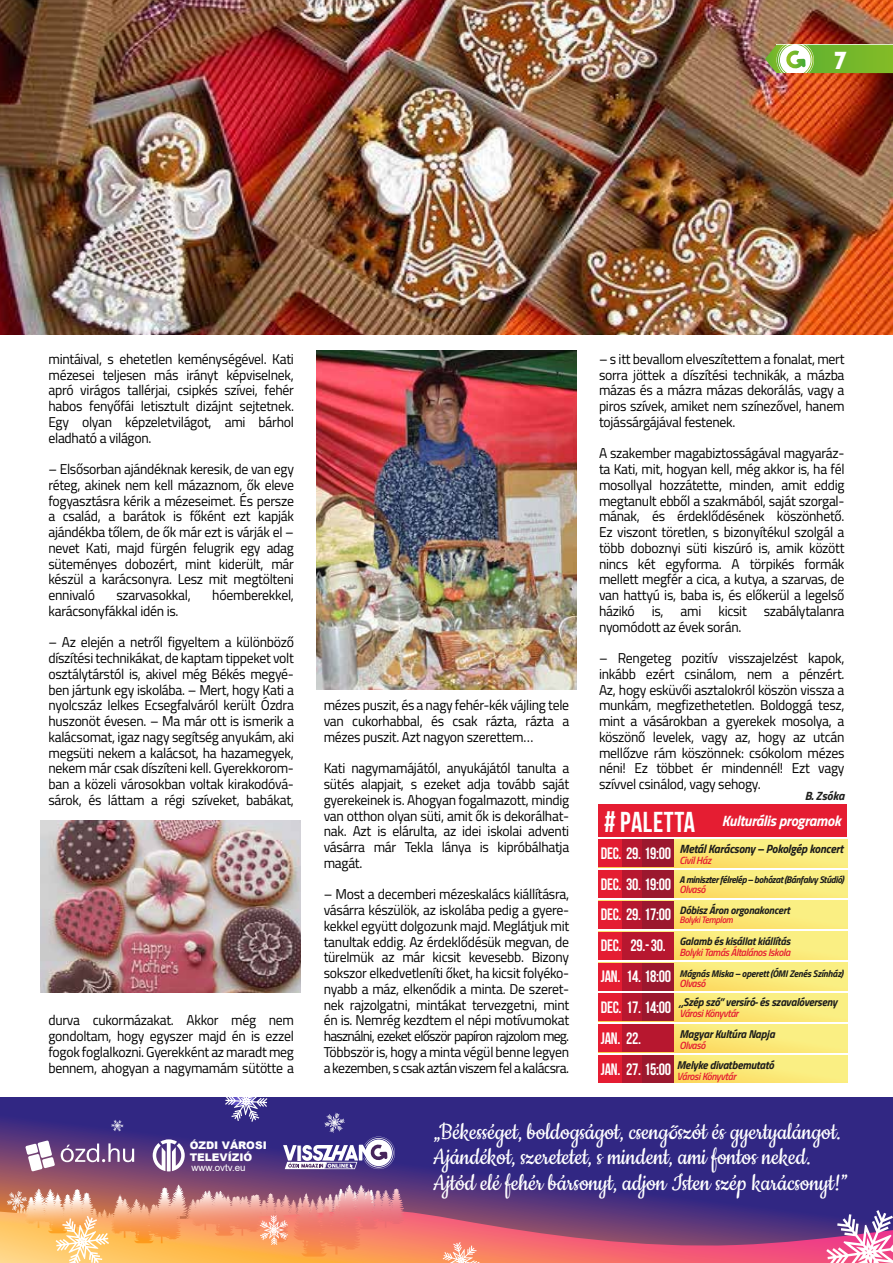
<style>
.page{position:relative;width:893px;height:1263px;background:#fff}
.page>*{position:absolute;margin:0;border:0;box-sizing:border-box;transform-origin:0 0}
.t1{font:27px/25.5px "Cookie";color:#fff}
.t2{font:23.4px "The Bold Font";color:#fff}
.t3{font:21px "The Bold Font";color:#fff}
.t4{font:16.5px "Bebas Neue";letter-spacing:-.02em;color:#fff}
.t5{font:italic 700 15px "Titillium Web";letter-spacing:-.02em;color:#fff}
.t6{font:14.25px/15.8px "Titillium Web";letter-spacing:-.02em;color:#000;text-align:justify}
.t7{font:italic 700 12px "Titillium Web";letter-spacing:-.02em;color:#1d1d1b}
.t8{font:italic 700 11.4px "Titillium Web";letter-spacing:-.02em;color:#1d1d1b}
.t9{font:italic 700 10.95px "Titillium Web";letter-spacing:-.02em;color:#1d1d1b}
.t10{font:italic 600 10.5px "Titillium Web";letter-spacing:-.035em;color:#e51d32}
.t11{font:900 10.5px/11.4px "Arial";color:#fff}
.t12{font:italic 700 9.75px "Titillium Web";letter-spacing:-.04em;color:#1d1d1b}
.t13{font:italic 700 9.75px "Titillium Web";letter-spacing:-.02em;color:#1d1d1b}
.t14{font:9.75px "Arial";color:#fff}
.t15{font:italic 600 9.45px "Titillium Web";letter-spacing:-.035em;color:#e51d32}
.s1{font-family:"Bebas Neue";font-weight:400;font-style:normal;font-size:29.7px}
.s2{font-family:"Bebas Neue";font-weight:400;font-style:normal;font-size:28.8px}
.s3{font-family:"Marck Script"}
</style>
<div class="page">
<div style="left:599px;top:804px;width:248px;height:33px;background:#e51d32"></div>
<svg style="left:674px;top:839px;width:173px;height:28px;background:#fae979"></svg>
<div style="left:598px;top:839px;width:24px;height:28px;background:#e51d32"></div>
<div style="left:622px;top:839px;width:21px;height:28px;background:#b7172f"></div>
<svg style="left:674px;top:870px;width:173px;height:28px;background:#fae979"></svg>
<div style="left:598px;top:870px;width:24px;height:28px;background:#e51d32"></div>
<div style="left:622px;top:870px;width:21px;height:28px;background:#b7172f"></div>
<svg style="left:674px;top:963px;width:173px;height:27px;background:#fae979"></svg>
<div style="left:598px;top:962px;width:24px;height:28px;background:#e51d32"></div>
<div style="left:622px;top:962px;width:21px;height:28px;background:#b7172f"></div>
<svg style="left:674px;top:993px;width:173px;height:28px;background:#fae979"></svg>
<div style="left:598px;top:993px;width:24px;height:28px;background:#e51d32"></div>
<div style="left:622px;top:993px;width:21px;height:28px;background:#b7172f"></div>
<svg style="left:674px;top:1024px;width:173px;height:28px;background:#fae979"></svg>
<div style="left:598px;top:1024px;width:24px;height:28px;background:#e51d32"></div>
<div style="left:622px;top:1024px;width:52px;height:28px;background:#b7172f"></div>
<svg style="left:674px;top:1055px;width:173px;height:28px;background:#fae979"></svg>
<div style="left:598px;top:1055px;width:24px;height:28px;background:#e51d32"></div>
<div style="left:622px;top:1055px;width:21px;height:28px;background:#b7172f"></div>
<svg style="left:674px;top:901px;width:173px;height:27px;background:#fae979"></svg>
<div style="left:598px;top:901px;width:24px;height:27px;background:#e51d32"></div>
<div style="left:622px;top:901px;width:21px;height:27px;background:#b7172f"></div>
<svg style="left:674px;top:932px;width:173px;height:27px;background:#fae979"></svg>
<div style="left:598px;top:932px;width:24px;height:27px;background:#e51d32"></div>
<div style="left:622px;top:932px;width:52px;height:27px;background:#b7172f"></div>
<div style="left:643px;top:839px;width:31px;height:28px;background:#9b182e"></div>
<div style="left:643px;top:870px;width:31px;height:28px;background:#9b182e"></div>
<div style="left:643px;top:962px;width:31px;height:28px;background:#9b182e"></div>
<div style="left:643px;top:993px;width:31px;height:28px;background:#9b182e"></div>
<div style="left:643px;top:1055px;width:31px;height:28px;background:#9b182e"></div>
<div style="left:643px;top:901px;width:31px;height:27px;background:#9b182e"></div>
<img style="left:0;top:0;width:893px;height:334px">
<img style="left:316px;top:351px;width:261px;height:339px">
<img style="left:40px;top:821px;width:261px;height:172px">
<svg style="left:765px;top:45px;width:128px;height:28px;background:#8ec052"></svg>
<svg style="left:0;top:1097px;width:893px;height:112px;background:#3c2b80"></svg>
<svg style="left:153px;top:1139px;width:32px;height:32px"></svg>
<svg style="left:25px;top:1140px;width:30px;height:31px"></svg>
<svg style="left:61px;top:1143px;width:73px;height:19px"></svg>
<svg style="left:225px;top:1097px;width:42px;height:25px"></svg>
<svg style="left:111px;top:1120px;width:12px;height:11px"></svg>
<svg style="left:0;top:1209px;width:893px;height:54px;background:#ae5373"></svg>
<svg style="left:826px;top:1210px;width:67px;height:53px"></svg>
<svg style="left:443px;top:1242px;width:37px;height:21px"></svg>
<svg style="left:283px;top:1113px;width:112px;height:56px"></svg>
<img style="left:7px;top:1184px;width:397px;height:79px">
<h2 class="t2" style="left:834px;top:45px;width:14px">7</h2>
<p class="t6" style="left:48px;top:350px;width:247px">mintáival, s ehetetlen keménységével. Kati mézesei teljesen más irányt képviselnek, apró virágos tallérjai, csipkés szívei, fehér habos fenyőfái letisztult dizájnt sejtetnek.<br>Egy olyan képzeletvilágot, ami bárhol eladható a világon.</p>
<p class="t6" style="left:48px;top:461px;width:247px">– Elsősorban ajándéknak keresik, de van egy réteg, akinek nem kell mázaznom, ők eleve fogyasztásra kérik a mézeseimet. És persze a család, a barátok is főként ezt kapják ajándékba tőlem, de ők már ezt is várják el – nevet Kati, majd fürgén felugrik egy adag süteményes dobozért, mint kiderült, már készül a karácsonyra. Lesz mit megtölteni ennivaló</p>
<p class="t6" style="left:117px;top:587px;width:76px">szarvasokkal,</p>
<p class="t6" style="left:212px;top:587px;width:83px">hóemberekkel,</p>
<p class="t6" style="left:48px;top:602px;width:132px">karácsonyfákkal idén is.</p>
<p class="t6" style="left:48px;top:634px;width:247px">– Az elején a netről figyeltem a különböző díszítési technikákat, de kaptam tippeket volt osztálytárstól is, akivel még Békés megyé&shy;ben jártunk egy iskolába. – Mert, hogy Kati a nyolcszáz lelkes Ecsegfalváról került Ózdra huszonöt évesen. – Ma már ott is ismerik a kalácsomat, igaz nagy segítség anyukám, aki megsüti nekem a kalácsot, ha hazamegyek, nekem már csak díszíteni kell. Gyerekkorom&shy;ban a közeli városokban voltak kirakodóvá&shy;sárok, és láttam a régi szíveket, babákat,</p>
<p class="t6" style="left:48px;top:1012px;width:247px">durva cukormázakat. Akkor még nem gondoltam, hogy egyszer majd én is ezzel fogok foglalkozni. Gyerekként az maradt meg bennem, ahogyan a nagymamám sütötte a</p>
<p class="t11" style="left:190px;top:1139px;width:79px">ÓZDI VÁROSI<br>TELEVÍZIÓ</p>
<p class="t14" style="left:191px;top:1160px;width:56px">www.ovtv.eu</p>
<h3 class="t3" style="left:297px;top:1139px;width:7px">i</h3>
<p class="t6" style="left:324px;top:697px;width:247px">mézes puszit, és a nagy fehér-kék vájling tele van cukorhabbal, és csak rázta, rázta a mézes puszit. Azt nagyon szerettem…</p>
<p class="t6" style="left:324px;top:760px;width:247px">Kati nagymamájától, anyukájától tanulta a sütés alapjait, s ezeket adja tovább saját gyerekeinek is. Ahogyan fogalmazott, mindig van otthon olyan süti, amit ők is dekorálhat&shy;nak. Azt is elárulta, az idei iskolai adventi vásárra már Tekla lánya is kipróbálhatja magát.</p>
<p class="t6" style="left:324px;top:886px;width:247px">– Most a decemberi mézeskalács kiállításra, vásárra készülök, az iskolába pedig a gyere&shy;kekkel együtt dolgozunk majd. Meglátjuk mit tanultak eddig. Az érdeklődésük megvan, de türelmük az már kicsit kevesebb. Bizony sokszor elkedvetleníti őket, ha kicsit folyéko&shy;nyabb a máz, elkenődik a minta. De szeret&shy;nek rajzolgatni, mintákat tervezgetni, mint én is. Nemrég kezdtem el népi motívumokat használni, ezeket először papíron rajzolom meg.<br>Többször is, hogy a minta végül benne legyen a kezemben, s csak aztán viszem fel a kalácsra.</p>
<p class="t6" style="left:599px;top:350px;width:247px">– s itt bevallom elveszítettem a fonalat, mert sorra jöttek a díszítési technikák, a mázba mázas és a mázra mázas dekorálás, vagy a piros szívek, amiket nem színezővel, hanem tojássárgájával festenek.</p>
<p class="t6" style="left:599px;top:445px;width:247px">A szakember magabiztosságával magyaráz&shy;ta Kati, mit, hogyan kell, még akkor is, ha fél mosollyal hozzátette, minden, amit eddig megtanult ebből a szakmából, saját szorgal&shy;mának, és érdeklődésének köszönhető.<br>Ez viszont töretlen, s bizonyítékul szolgál a több doboznyi süti kiszúró is, amik között nincs két egyforma. A törpikés formák mellett megfér a cica, a kutya, a szarvas, de van hattyú is, baba is, és előkerül a legelső házikó is, ami kicsit szabálytalanra nyomódott az évek során.</p>
<p class="t6" style="left:599px;top:649px;width:247px">– Rengeteg pozitív visszajelzést kapok, inkább ezért csinálom, nem a pénzért.<br>Az, hogy esküvői asztalokról köszön vissza a munkám, megfizethetetlen. Boldoggá tesz, mint a vásárokban a gyerekek mosolya, a köszönő levelek, vagy az, hogy az utcán mellőzve rám köszönnek: csókolom mézes néni! Ez többet ér mindennél! Ezt vagy szívvel csinálod, vagy sehogy.</p>
<p class="t7" style="left:805px;top:787px;width:41px">B. Zsóka</p>
<p class="t5" style="left:604px;top:809px;width:238px"><span class="s1">#</span> <span class="s2">PALETTA</span> Kulturális programok</p>
<p class="t4" style="left:601px;top:844px;width:72px">DEC. 29. 19:00</p>
<p class="t7" style="left:679px;top:840px;width:165px">Metál Karácsony – Pokolgép koncert</p>
<p class="t10" style="left:679px;top:852px;width:33px">Civil Ház</p>
<p class="t4" style="left:601px;top:875px;width:72px">DEC. 30. 19:00</p>
<p class="t12" style="left:679px;top:872px;width:166px">A miniszter félrelép – bohózat (Bánfalvy Stúdió)</p>
<p class="t10" style="left:679px;top:881px;width:27px">Olvasó</p>
<p class="t4" style="left:601px;top:905px;width:22px">DEC.</p>
<p class="t9" style="left:679px;top:902px;width:112px">Dóbisz Áron orgonakoncert</p>
<p class="t4" style="left:644px;top:905px;width:29px">17:00</p>
<p class="t15" style="left:626px;top:913px;width:108px"><sup>29.</sup> Bolyki Templom</p>
<p class="t4" style="left:601px;top:936px;width:22px">DEC.</p>
<p class="t9" style="left:679px;top:933px;width:112px">Galamb és kisállat kiállítás</p>
<p class="t4" style="left:630px;top:936px;width:37px">29.-30.</p>
<p class="t10" style="left:679px;top:944px;width:112px">Bolyki Tamás Általános Iskola</p>
<p class="t4" style="left:601px;top:967px;width:72px">JAN. 14. 18:00</p>
<p class="t13" style="left:679px;top:966px;width:165px">Mágnás Miska – operett (ÓMI Zenés Színház)</p>
<p class="t10" style="left:679px;top:975px;width:27px">Olvasó</p>
<p class="t4" style="left:601px;top:998px;width:72px">DEC. 17. 14:00</p>
<p class="t8" style="left:679px;top:993px;width:159px">„Szép szó” versíró- és szavalóverseny</p>
<p class="t10" style="left:679px;top:1005px;width:61px">Városi Könyvtár</p>
<p class="t4" style="left:601px;top:1029px;width:42px">JAN. 22.</p>
<p class="t8" style="left:679px;top:1025px;width:97px">Magyar Kultúra Napja</p>
<p class="t10" style="left:679px;top:1037px;width:27px">Olvasó</p>
<p class="t4" style="left:601px;top:1060px;width:72px">JAN. 27. 15:00</p>
<p class="t8" style="left:677px;top:1056px;width:99px">Melyke divatbemutató</p>
<p class="t10" style="left:677px;top:1068px;width:61px">Városi Könyvtár</p>
<h1 class="t1" style="left:433px;top:1119px;width:416px">„Békességet, boldogságot, cseng<span class="s3">ő</span>szót és gyertyalángot.<br>Ajándékot, szeretetet, s mindent, ami fontos neked.<br>Ajtód elé fehér bársonyt, adjon Isten szép karácsonyt!”</h1>
</div>
